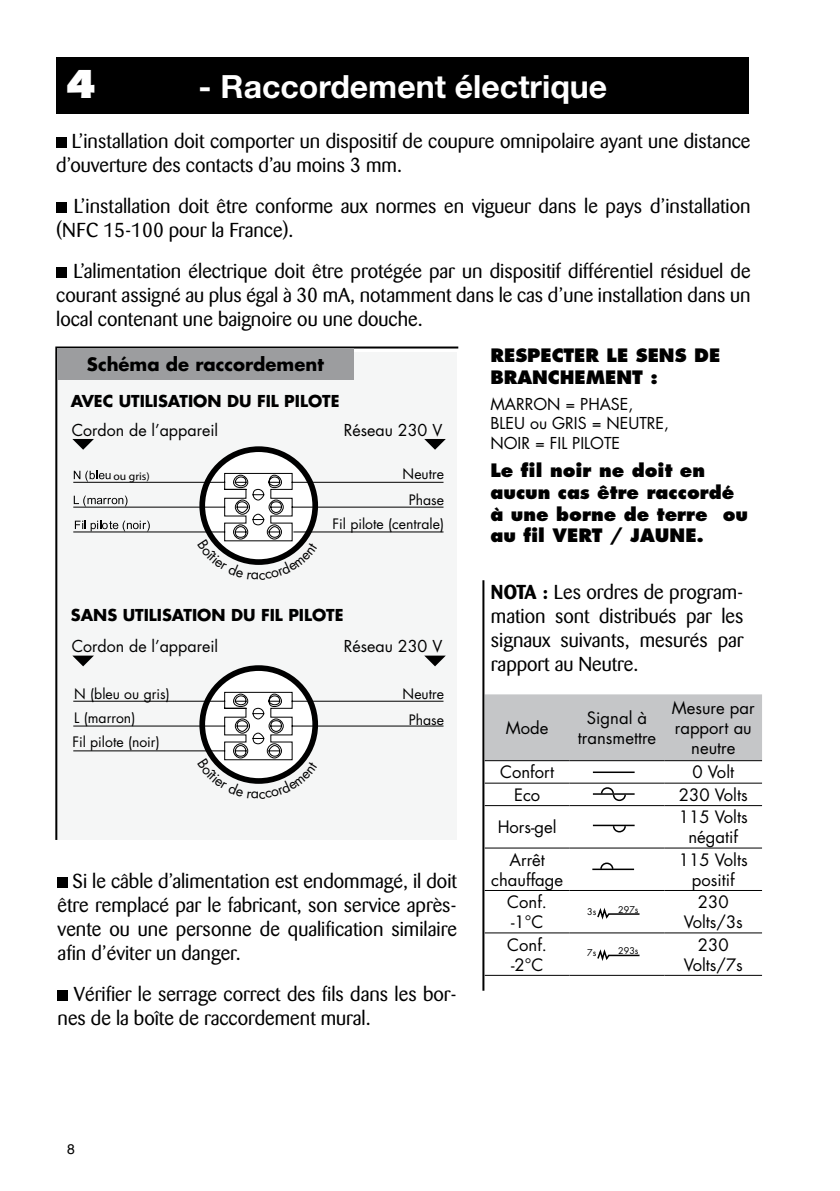
<style>
.page{position:relative;width:840px;height:1191px;background:#fff}
.page>*{position:absolute;margin:0;border:0;box-sizing:border-box;transform-origin:0 0}
.t1{font:800 37.2px "Futura";color:#fff}
.t2{font:700 32px "Helvetica Neue";color:#fff}
.t3{font:20px/24px "Barmeno";color:#000}
.t4{font:800 18px/21.6px "Futura";color:#000}
.t5{font:700 18px "Futura";color:#000}
.t6{font:16.6px/20px "Futura";color:#000;text-align:center}
.t7{font:16px/19.2px "Futura";color:#000}
.t8{font:700 16px "Futura";color:#000}
.t9{font:14px/26px "Futura";color:#000;text-align:center}
.t10{font:14px "Helvetica";color:#000}
.t11{font:11px "Myriad";color:#000;scale:1.06 1}
.t12{font:9px "Futura";color:#000}
.s1{font-weight:700}
</style>
<div class="page">
<div style="left:57px;top:57px;width:691px;height:56px;background:#000"></div>
<div style="left:55px;top:346px;width:404px;height:494px;background:#f5f6f6"></div>
<div style="left:57px;top:348px;width:296px;height:32px;background:#9c9d9f"></div>
<div style="left:56px;top:138px;width:10px;height:10px;background:#000"></div>
<div style="left:56px;top:203px;width:10px;height:10px;background:#000"></div>
<div style="left:56px;top:268px;width:10px;height:10px;background:#000"></div>
<div style="left:58px;top:877px;width:10px;height:10px;background:#000"></div>
<div style="left:58px;top:990px;width:10px;height:10px;background:#000"></div>
<svg style="left:72px;top:439px;width:22px;height:11px"></svg>
<svg style="left:424px;top:439px;width:21px;height:11px"></svg>
<svg style="left:202px;top:449px;width:113px;height:113px"></svg>
<svg style="left:202px;top:668px;width:113px;height:113px"></svg>
<svg style="left:72px;top:655px;width:22px;height:11px"></svg>
<svg style="left:424px;top:655px;width:21px;height:11px"></svg>
<div style="left:484px;top:694px;width:277px;height:66px;background:#c5c6c8"></div>
<svg style="left:484px;top:761px;width:277px;height:214px"></svg>
<hr style="left:484px;top:760px;width:85px;height:1px;background:#000">
<hr style="left:569px;top:760px;width:95px;height:1px;background:#000">
<hr style="left:664px;top:760px;width:97px;height:1px;background:#000">
<hr style="left:484px;top:783px;width:85px;height:1px;background:#000">
<hr style="left:569px;top:783px;width:95px;height:1px;background:#000">
<hr style="left:664px;top:783px;width:97px;height:1px;background:#000">
<hr style="left:484px;top:805px;width:85px;height:1px;background:#000">
<hr style="left:569px;top:805px;width:95px;height:1px;background:#000">
<hr style="left:664px;top:805px;width:97px;height:1px;background:#000">
<hr style="left:484px;top:847px;width:85px;height:1px;background:#000">
<hr style="left:569px;top:847px;width:95px;height:1px;background:#000">
<hr style="left:664px;top:847px;width:97px;height:1px;background:#000">
<hr style="left:484px;top:890px;width:85px;height:1px;background:#000">
<hr style="left:484px;top:932px;width:85px;height:1px;background:#000">
<hr style="left:484px;top:975px;width:85px;height:1px;background:#000">
<hr style="left:569px;top:890px;width:95px;height:1px;background:#000">
<hr style="left:569px;top:932px;width:95px;height:1px;background:#000">
<hr style="left:569px;top:975px;width:95px;height:1px;background:#000">
<hr style="left:664px;top:890px;width:97px;height:1px;background:#000">
<hr style="left:664px;top:932px;width:97px;height:1px;background:#000">
<hr style="left:664px;top:975px;width:97px;height:1px;background:#000">
<hr style="left:592px;top:771px;width:42px;height:2px;background:#000">
<hr style="left:592px;top:793px;width:42px;height:1px;background:#000">
<svg style="left:599px;top:786px;width:27px;height:16px"></svg>
<hr style="left:592px;top:824px;width:42px;height:2px;background:#000">
<svg style="left:611px;top:824px;width:15px;height:9px"></svg>
<hr style="left:592px;top:868px;width:41px;height:2px;background:#000">
<svg style="left:599px;top:861px;width:14px;height:8px"></svg>
<svg style="left:595px;top:905px;width:45px;height:17px"></svg>
<svg style="left:595px;top:946px;width:45px;height:17px"></svg>
<hr style="left:482px;top:580px;width:2px;height:410px;background:#000">
<svg style="left:73px;top:470px;width:371px;height:110px"></svg>
<svg style="left:73px;top:691px;width:371px;height:107px"></svg>
<h1 class="t1" style="left:65px;top:62px;width:32px">4</h1>
<h2 class="t2" style="left:198px;top:66px;width:410px">- Raccordement électrique</h2>
<p class="t3" style="left:56px;top:129px;width:695px;text-indent:16px">L’installation doit comporter un dispositif de coupure omnipolaire ayant une distance d’ouverture des contacts d’au moins 3 mm.</p>
<p class="t3" style="left:56px;top:194px;width:695px;text-indent:18px">L’installation doit être conforme aux normes en vigueur dans le pays d’installation (NFC 15-100 pour la France).</p>
<p class="t3" style="left:56px;top:259px;width:695px;text-align:justify;text-indent:17px">L’alimentation électrique doit être protégée par un dispositif différentiel résiduel de courant assigné au plus égal à 30 mA, notamment dans le cas d’une installation dans un local contenant une baignoire ou une douche.</p>
<p class="t5" style="left:87px;top:352px;width:238px">Schéma de raccordement</p>
<p class="t8" style="left:71px;top:390px;width:270px">AVEC UTILISATION DU FIL PILOTE</p>
<p class="t7" style="left:72px;top:420px;width:148px">Cordon de l’appareil</p>
<p class="t7" style="left:343px;top:420px;width:100px">Réseau 230 V</p>
<p class="t11" style="left:113px;top:470px;width:36px">ou gris)</p>
<p class="t9" style="left:402px;top:460px;width:43px">Neutre<br>Phase</p>
<p class="t9" style="left:332px;top:511px;width:113px">Fil pilote (centrale)</p>
<p class="t8" style="left:71px;top:604px;width:274px">SANS UTILISATION DU FIL PILOTE</p>
<p class="t7" style="left:72px;top:636px;width:148px">Cordon de l’appareil</p>
<p class="t7" style="left:343px;top:636px;width:100px">Réseau 230 V</p>
<p class="t9" style="left:72px;top:681px;width:99px;line-height:24.2px;text-align:left">N (bleu ou gris)<br>L (marron)<br>Fil pilote (noir)</p>
<p class="t9" style="left:402px;top:680px;width:43px">Neutre<br>Phase</p>
<p class="t3" style="left:58px;top:868px;width:400px;text-align:justify;text-indent:15px">Si le câble d’alimentation est endommagé, il doit être remplacé par le fabricant, son service après&shy;vente ou une personne de qualification similaire afin d’éviter un danger.</p>
<p class="t3" style="left:58px;top:981px;width:400px;text-indent:16px">Vérifier le serrage correct des fils dans les bor&shy;nes de la boîte de raccordement mural.</p>
<p class="t4" style="left:490px;top:345px;width:231px">Respecter le sens de branchement :</p>
<p class="t7" style="left:490px;top:394px;width:180px">MARRON = PHASE,<br>BLEU ou GRIS = NEUTRE,<br>NOIR = FIL PILOTE</p>
<p class="t4" style="left:490px;top:460px;width:259px">Le fil noir ne doit en aucun cas être raccordé à une borne de terre ou au fil VERT / JAUNE.</p>
<p class="t3" style="left:490px;top:580px;width:254px;text-align:justify"><span class="s1">NOTA :</span> Les ordres de program&shy;mation sont distribués par les signaux suivants, mesurés par rapport au Neutre.</p>
<p class="t6" style="left:505px;top:717px;width:44px">Mode</p>
<p class="t6" style="left:577px;top:707px;width:80px">Signal à transmettre</p>
<p class="t6" style="left:671px;top:697px;width:84px">Mesure par rapport au neutre</p>
<p class="t6" style="left:500px;top:762px;width:55px">Confort</p>
<p class="t6" style="left:692px;top:762px;width:43px">0 Volt</p>
<p class="t6" style="left:514px;top:784px;width:28px">Eco</p>
<p class="t6" style="left:678px;top:784px;width:70px">230 Volts</p>
<p class="t6" style="left:497px;top:817px;width:60px">Hors-gel</p>
<p class="t6" style="left:678px;top:807px;width:70px">115 Volts négatif</p>
<p class="t6" style="left:491px;top:849px;width:73px">Arrêt chauffage</p>
<p class="t6" style="left:678px;top:849px;width:70px">115 Volts positif</p>
<p class="t6" style="left:507px;top:892px;width:41px;text-align:left">Conf. -1°C</p>
<p class="t6" style="left:683px;top:892px;width:61px">230<br>Volts/3s</p>
<p class="t6" style="left:507px;top:934px;width:41px;text-align:left">Conf. -2°C</p>
<p class="t6" style="left:683px;top:934px;width:61px">230<br>Volts/7s</p>
<p class="t12" style="left:587px;top:905px;width:11px">3s</p>
<p class="t12" style="left:618px;top:903px;width:22px">297s</p>
<p class="t12" style="left:587px;top:946px;width:11px">7s</p>
<p class="t12" style="left:618px;top:945px;width:22px">293s</p>
<p class="t10" style="left:67px;top:1137px;width:9px">8</p>
</div>
